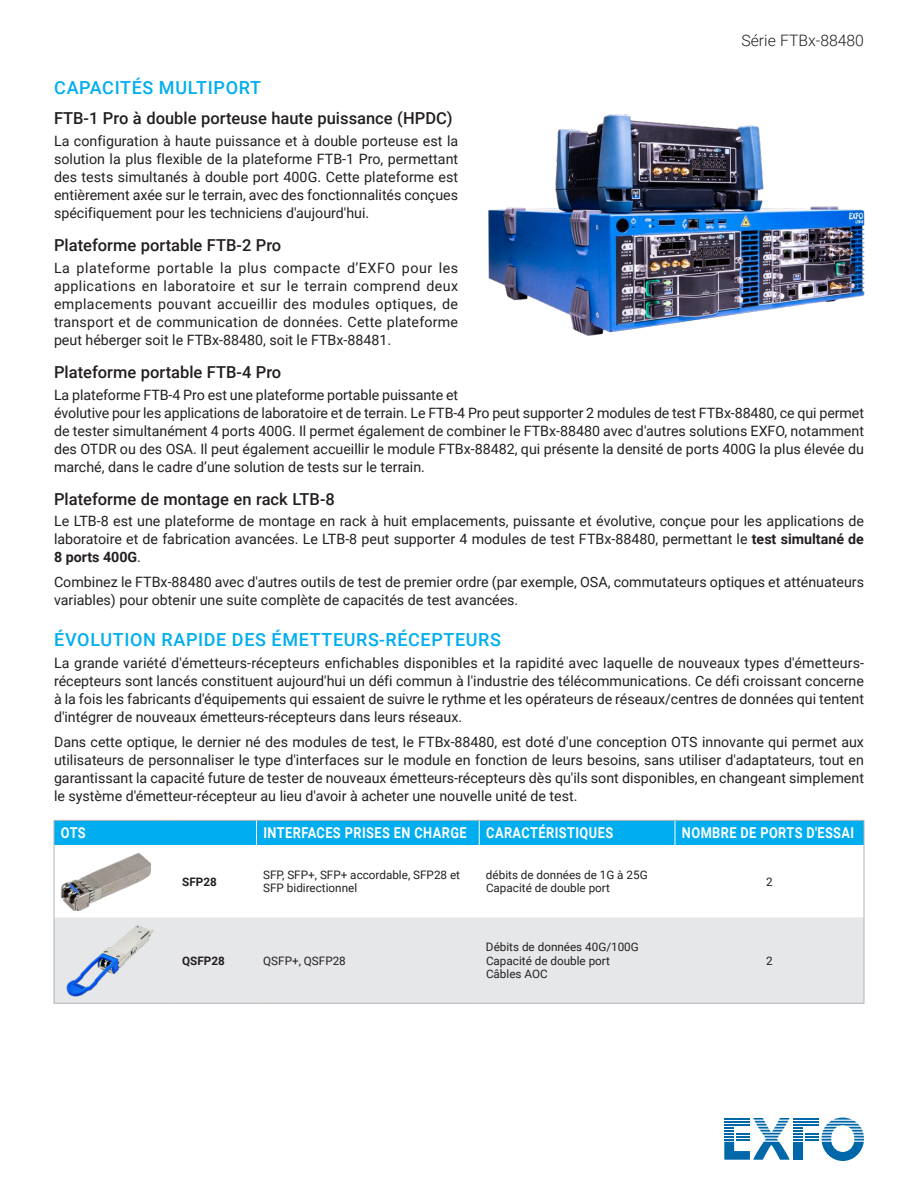
<style>
.page{position:relative;width:918px;height:1188px;background:#fff}
.page>*{position:absolute;margin:0;border:0;box-sizing:border-box;transform-origin:0 0}
.t1{font:500 18px "Roboto";letter-spacing:.035em;color:#00aeef}
.t2{font:500 16.5px "Roboto";color:#231f20}
.t3{font:300 15.75px "Roboto";color:#231f20}
.t4{font:700 15px "Roboto";letter-spacing:.035em;color:#fff;scale:.85 1}
.t5{font:14.25px/18px "Roboto";color:#231f20;text-align:justify}
.t6{font:11.7px/13.5px "Roboto";color:#231f20}
.t7{font:700 11.7px "Roboto";color:#231f20}
.s1{font-weight:700}
</style>
<div class="page">
<svg style="left:724px;top:1118px;width:140px;height:43px"></svg>
<hr style="left:724px;top:1124px;width:26px;height:2px;background:#0068a9">
<div style="left:55px;top:917px;width:809px;height:86px;background:#e6e7e9"></div>
<hr style="left:54px;top:845px;width:1px;height:72px;background:#b2b3b7">
<hr style="left:864px;top:845px;width:1px;height:72px;background:#b2b3b7">
<hr style="left:54px;top:917px;width:1px;height:86px;background:#b2b3b7">
<hr style="left:864px;top:917px;width:1px;height:86px;background:#b2b3b7">
<hr style="left:54px;top:1003px;width:122px;height:1px;background:#b2b3b7">
<hr style="left:176px;top:1003px;width:80px;height:1px;background:#b2b3b7">
<hr style="left:256px;top:1003px;width:223px;height:1px;background:#b2b3b7">
<hr style="left:479px;top:1003px;width:196px;height:1px;background:#b2b3b7">
<hr style="left:675px;top:1003px;width:189px;height:1px;background:#b2b3b7">
<div style="left:54px;top:820px;width:811px;height:25px;background:#00aeef"></div>
<img style="left:61px;top:852px;width:90px;height:59px">
<img style="left:61px;top:924px;width:102px;height:73px">
<img style="left:488px;top:114px;width:377px;height:222px">
<p class="t3" style="left:741px;top:30px;width:124px">Série FTBx-88480</p>
<p class="t1" style="left:54px;top:75px;width:208px">CAPACITÉS MULTIPORT</p>
<p class="t2" style="left:54px;top:107px;width:400px">FTB-1 Pro à double porteuse haute puissance (HPDC)</p>
<p class="t5" style="left:54px;top:131px;width:406px">La configuration à haute puissance et à double porteuse est la solution la plus flexible de la plateforme FTB-1 Pro, permettant des tests simultanés à double port 400G. Cette plateforme est entièrement axée sur le terrain, avec des fonctionnalités conçues spécifiquement pour les techniciens d'aujourd'hui.</p>
<p class="t2" style="left:54px;top:234px;width:229px">Plateforme portable FTB-2 Pro</p>
<p class="t5" style="left:54px;top:258px;width:406px">La plateforme portable la plus compacte d’EXFO pour les applications en laboratoire et sur le terrain comprend deux emplacements pouvant accueillir des modules optiques, de transport et de communication de données. Cette plateforme peut héberger soit le FTBx-88480, soit le FTBx-88481.</p>
<p class="t2" style="left:54px;top:361px;width:229px">Plateforme portable FTB-4 Pro</p>
<p class="t5" style="left:54px;top:385px;width:812px;text-align:left">La plateforme FTB-4 Pro est une plateforme portable puissante et<br>évolutive pour les applications de laboratoire et de terrain. Le FTB-4 Pro peut supporter 2 modules de test FTBx-88480, ce qui permet de tester simultanément 4 ports 400G. Il permet également de combiner le FTBx-88480 avec d'autres solutions EXFO, notamment des OTDR ou des OSA. Il peut également accueillir le module FTBx-88482, qui présente la densité de ports 400G la plus élevée du marché, dans le cadre d’une solution de tests sur le terrain.</p>
<p class="t2" style="left:54px;top:487px;width:282px">Plateforme de montage en rack LTB-8</p>
<p class="t5" style="left:54px;top:512px;width:812px">Le LTB-8 est une plateforme de montage en rack à huit emplacements, puissante et évolutive, conçue pour les applications de laboratoire et de fabrication avancées. Le LTB-8 peut supporter 4 modules de test FTBx-88480, permettant le <span class="s1">test simultané de 8 ports 400G</span>.</p>
<p class="t5" style="left:54px;top:573px;width:812px">Combinez le FTBx-88480 avec d'autres outils de test de premier ordre (par exemple, OSA, commutateurs optiques et atténuateurs variables) pour obtenir une suite complète de capacités de test avancées.</p>
<p class="t1" style="left:54px;top:627px;width:448px">ÉVOLUTION RAPIDE DES ÉMETTEURS-RÉCEPTEURS</p>
<p class="t5" style="left:54px;top:653px;width:812px">La grande variété d'émetteurs-récepteurs enfichables disponibles et la rapidité avec laquelle de nouveaux types d'émetteurs&shy;récepteurs sont lancés constituent aujourd'hui un défi commun à l'industrie des télécommunications. Ce défi croissant concerne à la fois les fabricants d'équipements qui essaient de suivre le rythme et les opérateurs de réseaux/centres de données qui tentent d'intégrer de nouveaux émetteurs-récepteurs dans leurs réseaux.</p>
<p class="t5" style="left:54px;top:732px;width:812px">Dans cette optique, le dernier né des modules de test, le FTBx-88480, est doté d'une conception OTS innovante qui permet aux utilisateurs de personnaliser le type d'interfaces sur le module en fonction de leurs besoins, sans utiliser d'adaptateurs, tout en garantissant la capacité future de tester de nouveaux émetteurs-récepteurs dès qu'ils sont disponibles, en changeant simplement le système d'émetteur-récepteur au lieu d'avoir à acheter une nouvelle unité de test.</p>
<p class="t4" style="left:61px;top:823px;width:31px">OTS</p>
<p class="t4" style="left:263px;top:823px;width:241px">INTERFACES PRISES EN CHARGE</p>
<p class="t4" style="left:486px;top:823px;width:151px">CARACTÉRISTIQUES</p>
<p class="t4" style="left:682px;top:823px;width:204px">NOMBRE DE PORTS D'ESSAI</p>
<p class="t7" style="left:182px;top:873px;width:36px">SFP28</p>
<p class="t6" style="left:263px;top:868px;width:198px">SFP, SFP+, SFP+ accordable, SFP28 et<br>SFP bidirectionnel</p>
<p class="t6" style="left:486px;top:868px;width:163px">débits de données de 1G à 25G<br>Capacité de double port</p>
<p class="t6" style="left:766px;top:874px;width:8px">2</p>
<p class="t7" style="left:182px;top:952px;width:44px">QSFP28</p>
<p class="t6" style="left:263px;top:953px;width:84px">QSFP+, QSFP28</p>
<p class="t6" style="left:486px;top:940px;width:154px">Débits de données 40G/100G<br>Capacité de double port<br>Câbles AOC</p>
<p class="t6" style="left:766px;top:953px;width:8px">2</p>
</div>
